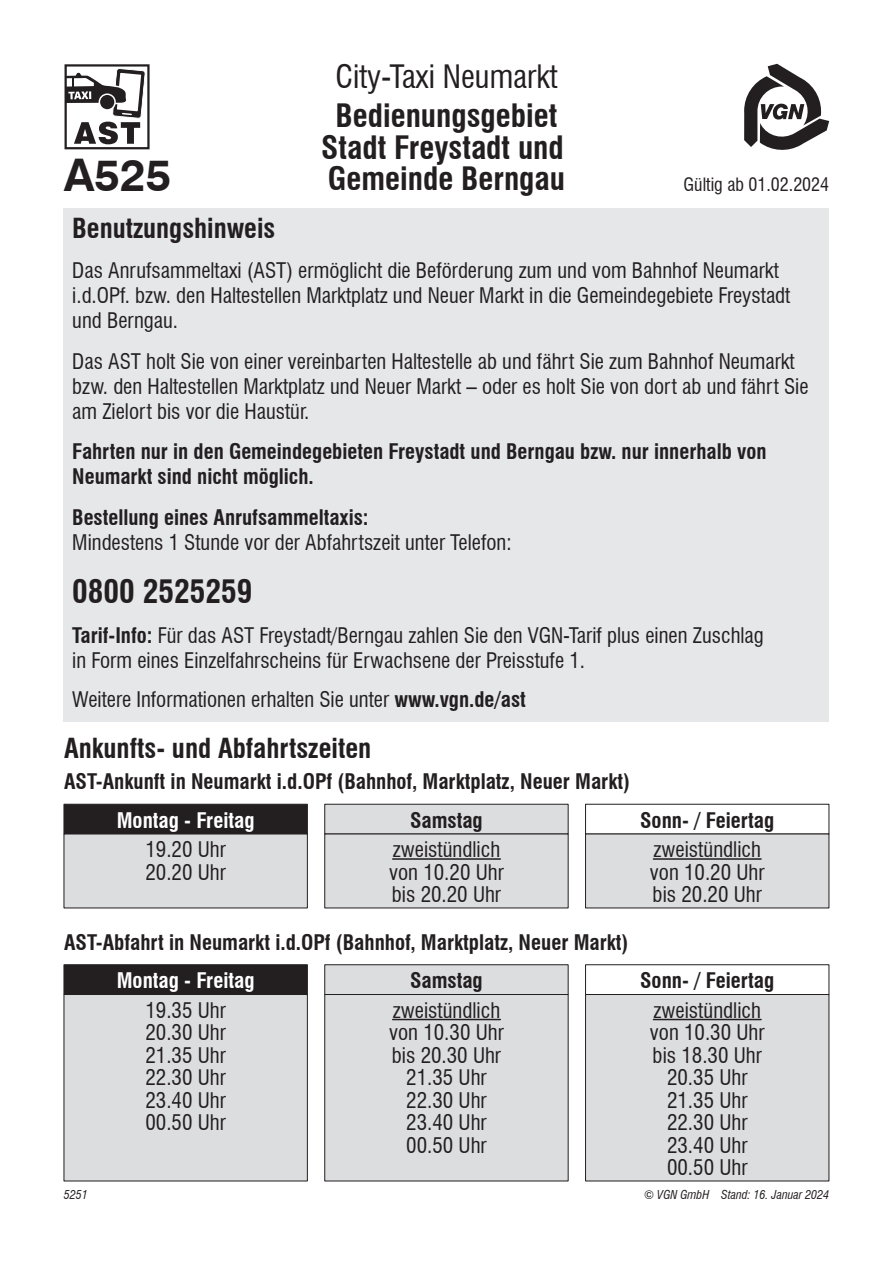
<style>
.page{position:relative;width:893px;height:1263px;background:#fff}
.page>*{position:absolute;margin:0;border:0;box-sizing:border-box;transform-origin:0 0}
.t1{font:700 45px "Swiss 721 BT";color:#231f20}
.t2{font:700 condensed 31.5px/31.5px "Swiss 721 BT";color:#231f20;text-align:center}
.t3{font:condensed 31.5px "Swiss 721 BT";color:#231f20}
.t4{font:700 condensed 27px "Swiss 721 BT";color:#231f20}
.t5{font:condensed 21px/22.5px "Swiss 721 BT";color:#231f20}
.t6{font:700 condensed 21px/25.2px "Swiss 721 BT";color:#231f20}
.t7{font:700 condensed 21px "Swiss 721 BT";color:#fff}
.t8{font:condensed 18px "Swiss 721 BT";color:#231f20}
.t9{font:italic condensed 12px "Swiss 721 BT";color:#231f20}
.s1{font-weight:700}
</style>
<div class="page">
<svg style="left:744px;top:64px;width:85px;height:86px"></svg>
<div style="left:64px;top:208px;width:765px;height:513px;background:#e6e7e9"></div>
<div style="left:64px;top:804px;width:244px;height:30px;background:#231f20;border:1px solid #231f20"></div>
<div style="left:325px;top:804px;width:243px;height:30px;background:#dcdddf;border:1px solid #231f20"></div>
<div style="left:585px;top:804px;width:244px;height:30px;background:#fff;border:1px solid #231f20"></div>
<div style="left:64px;top:834px;width:244px;height:74px;background:#dcdddf"></div>
<div style="left:325px;top:834px;width:243px;height:74px;background:#dcdddf"></div>
<hr style="left:393px;top:858px;width:107px;height:2px;background:#231f20">
<div style="left:585px;top:834px;width:244px;height:74px;background:#dcdddf"></div>
<hr style="left:653px;top:858px;width:108px;height:2px;background:#231f20">
<div style="left:64px;top:964px;width:244px;height:31px;background:#231f20;border:1px solid #231f20"></div>
<div style="left:325px;top:964px;width:243px;height:31px;background:#dcdddf;border:1px solid #231f20"></div>
<div style="left:585px;top:964px;width:244px;height:31px;background:#fff;border:1px solid #231f20"></div>
<div style="left:64px;top:994px;width:244px;height:187px;background:#dcdddf;border:1px solid #231f20"></div>
<div style="left:325px;top:994px;width:243px;height:187px;background:#dcdddf"></div>
<hr style="left:393px;top:1019px;width:107px;height:1px;background:#231f20">
<div style="left:585px;top:994px;width:244px;height:187px;background:#dcdddf;border:1px solid #231f20"></div>
<hr style="left:653px;top:1019px;width:108px;height:1px;background:#231f20">
<svg style="left:65px;top:64px;width:85px;height:85px"></svg>
<h2 class="t3" style="left:335px;top:58px;width:224px">City-Taxi Neumarkt</h2>
<h2 class="t2" style="left:321px;top:100px;width:245px">Bedienungsgebiet<br>Stadt Freystadt und<br>Gemeinde Berngau</h2>
<h1 class="t1" style="left:64px;top:148px;width:109px">A525</h1>
<p class="t4" style="left:72px;top:212px;width:205px">Benutzungshinweis</p>
<p class="t5" style="left:72px;top:258px;width:720px;line-height:25.2px">Das Anrufsammeltaxi (AST) ermöglicht die Beförderung zum und vom Bahnhof Neumarkt i.d.OPf. bzw. den Haltestellen Marktplatz und Neuer Markt in die Gemeindegebiete Freystadt und Berngau.</p>
<p class="t5" style="left:72px;top:348px;width:738px;line-height:25.2px">Das AST holt Sie von einer vereinbarten Haltestelle ab und fährt Sie zum Bahnhof Neumarkt bzw. den Haltestellen Marktplatz und Neuer Markt – oder es holt Sie von dort ab und fährt Sie am Zielort bis vor die Haustür.</p>
<p class="t6" style="left:72px;top:439px;width:696px">Fahrten nur in den Gemeindegebieten Freystadt und Berngau bzw. nur innerhalb von<br>Neumarkt sind nicht möglich.</p>
<p class="t6" style="left:72px;top:504px;width:298px">Bestellung eines Anrufsammeltaxis:</p>
<p class="t5" style="left:72px;top:531px;width:441px">Mindestens 1 Stunde vor der Abfahrtszeit unter Telefon:</p>
<h2 class="t2" style="left:72px;top:575px;width:182px">0800 2525259</h2>
<p class="t5" style="left:72px;top:622px;width:693px;line-height:25.2px"><span class="s1">Tarif-Info:</span> Für das AST Freystadt/Berngau zahlen Sie den VGN-Tarif plus einen Zuschlag in Form eines Einzelfahrscheins für Erwachsene der Preisstufe 1.</p>
<p class="t5" style="left:72px;top:688px;width:455px">Weitere Informationen erhalten Sie unter <span class="s1">www.vgn.de/ast</span></p>
<p class="t4" style="left:64px;top:731px;width:309px">Ankunfts- und Abfahrtszeiten</p>
<p class="t6" style="left:64px;top:768px;width:568px">AST-Ankunft in Neumarkt i.d.OPf (Bahnhof, Marktplatz, Neuer Markt)</p>
<p class="t8" style="left:684px;top:174px;width:147px">Gültig ab 01.02.2024</p>
<p class="t6" style="left:410px;top:807px;width:74px">Samstag</p>
<p class="t6" style="left:640px;top:807px;width:136px">Sonn- / Feiertag</p>
<p class="t7" style="left:117px;top:807px;width:139px">Montag - Freitag</p>
<p class="t5" style="left:145px;top:838px;width:82px">19.20 Uhr<br>20.20 Uhr</p>
<p class="t5" style="left:389px;top:838px;width:116px">zweistündlich von 10.20 Uhr bis 20.20 Uhr</p>
<p class="t5" style="left:650px;top:838px;width:116px">zweistündlich von 10.20 Uhr bis 20.20 Uhr</p>
<p class="t6" style="left:64px;top:929px;width:566px">AST-Abfahrt in Neumarkt i.d.OPf (Bahnhof, Marktplatz, Neuer Markt)</p>
<p class="t9" style="left:64px;top:1187px;width:25px">5251</p>
<p class="t6" style="left:410px;top:968px;width:74px">Samstag</p>
<p class="t6" style="left:640px;top:968px;width:136px">Sonn- / Feiertag</p>
<p class="t7" style="left:117px;top:968px;width:139px">Montag - Freitag</p>
<p class="t5" style="left:145px;top:999px;width:82px;text-align:justify">19.35 Uhr 20.30 Uhr 21.35 Uhr 22.30 Uhr 23.40 Uhr 00.50 Uhr</p>
<p class="t5" style="left:389px;top:999px;width:116px;text-align:center">zweistündlich von 10.30 Uhr bis 20.30 Uhr<br>21.35 Uhr<br>22.30 Uhr<br>23.40 Uhr<br>00.50 Uhr</p>
<p class="t5" style="left:650px;top:999px;width:116px;text-align:center">zweistündlich von 10.30 Uhr bis 18.30 Uhr<br>20.35 Uhr<br>21.35 Uhr<br>22.30 Uhr<br>23.40 Uhr<br>00.50 Uhr</p>
<p class="t9" style="left:644px;top:1187px;width:186px">© VGN GmbH Stand: 16. Januar 2024</p>
</div>
